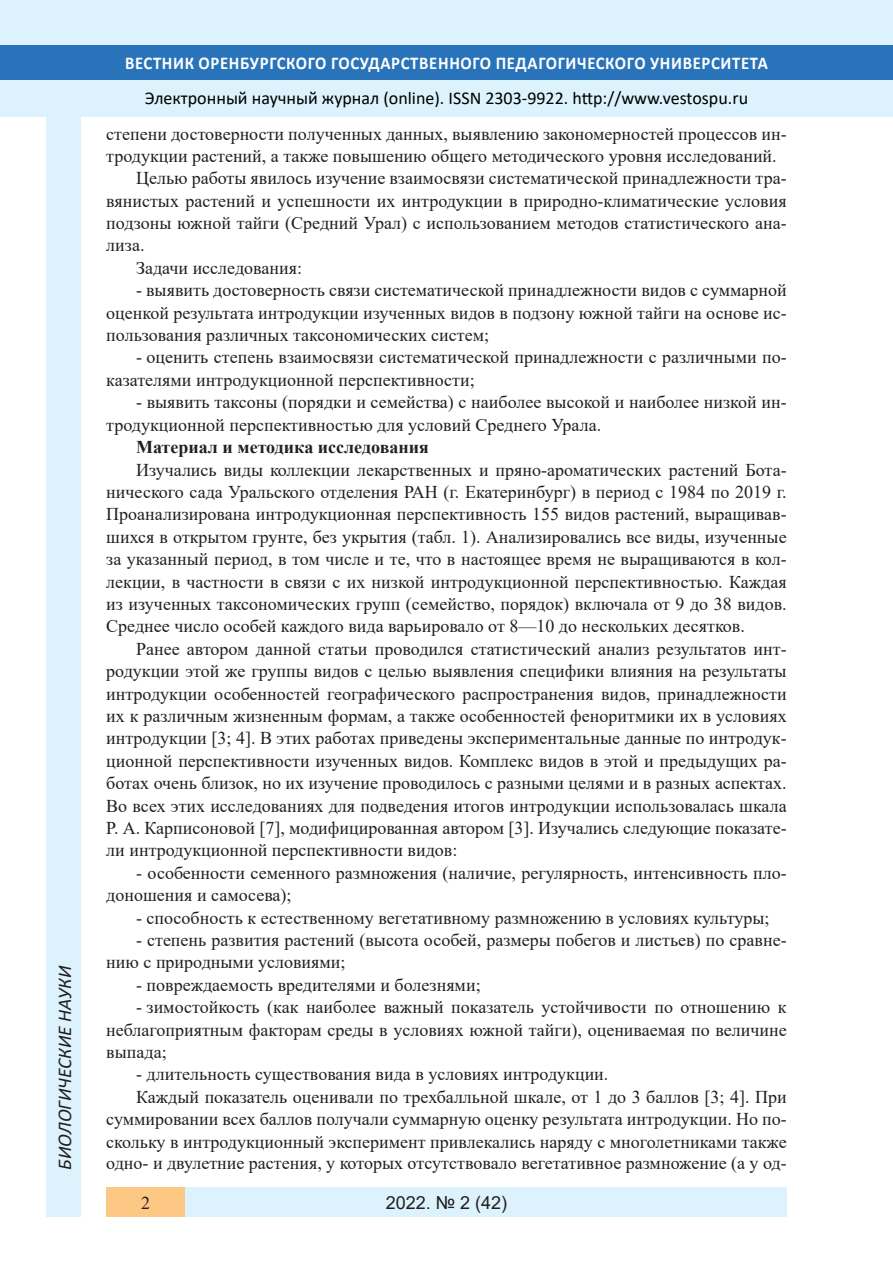
<style>
.page{position:relative;width:893px;height:1263px;background:#fff}
.page>*{position:absolute;margin:0;border:0;box-sizing:border-box;transform-origin:0 0}
.t1{font:italic 19.5px "Calibri";color:#231f20}
.Стиль2{font:18px/22.4px "Times New Roman";color:#231f20;text-align:justify}
.t2{font:18px "Calibri";color:#000}
.t3{font:700 18px "Calibri";letter-spacing:.04em;color:#fff;scale:.93 1}
.Стиль2-2{font:700 18px "Times New Roman";color:#231f20}
.t4{font:18px "Arial";color:#231f20}
</style>
<div class="page">
<div style="left:0;top:0;width:893px;height:116px;background:#dcf2fc"></div>
<div style="left:0;top:45px;width:893px;height:34px;background:#2873ba"></div>
<div style="left:106px;top:1188px;width:681px;height:29px;background:#dcf2fc"></div>
<div style="left:106px;top:1188px;width:79px;height:29px;background:#fdc784"></div>
<div style="left:47px;top:116px;width:34px;height:1101px;background:#dcf2fc"></div>
<p class="t1" style="left:51px;top:1170px;width:206px;rotate:-90deg">БИОЛОГИЧЕСКИЕ НАУКИ</p>
<p class="t3" style="left:125px;top:50px;width:693px">ВЕСТНИК ОРЕНБУРГСКОГО ГОСУДАРСТВЕННОГО ПЕДАГОГИЧЕСКОГО УНИВЕРСИТЕТА</p>
<p class="t2" style="left:145px;top:85px;width:605px">Электронный научный журнал (online). ISSN 2303-9922. http://www.vestospu.ru</p>
<p class="Стиль2" style="left:106px;top:123px;width:682px;line-height:21.8px">степени достоверности полученных данных, выявлению закономерностей процессов ин&shy;тродукции растений, а также повышению общего методического уровня исследований.</p>
<p class="Стиль2" style="left:106px;top:166px;width:682px;text-indent:30px">Целью работы явилось изучение взаимосвязи систематической принадлежности тра&shy;вянистых растений и успешности их интродукции в природно-климатические условия подзоны южной тайги (Средний Урал) с использованием методов статистического ана&shy;лиза.</p>
<p class="Стиль2" style="left:136px;top:256px;width:167px">Задачи исследования:</p>
<p class="Стиль2" style="left:106px;top:278px;width:682px;text-indent:30px">‑ выявить достоверность связи систематической принадлежности видов с суммарной оценкой результата интродукции изученных видов в подзону южной тайги на основе ис&shy;пользования различных таксономических систем;</p>
<p class="Стиль2" style="left:106px;top:346px;width:682px;text-indent:30px">- оценить степень взаимосвязи систематической принадлежности с различными по&shy;казателями интродукционной перспективности;</p>
<p class="Стиль2" style="left:106px;top:390px;width:682px;text-indent:30px">- выявить таксоны (порядки и семейства) с наиболее высокой и наиболее низкой ин&shy;тродукционной перспективностью для условий Среднего Урала.</p>
<p class="Стиль2-2" style="left:136px;top:434px;width:294px">Материал и методика исследования</p>
<p class="Стиль2" style="left:106px;top:458px;width:682px;text-indent:30px">Изучались виды коллекции лекарственных и пряно-ароматических растений Бота&shy;нического сада Уральского отделения РАН (г. Екатеринбург) в период с 1984 по 2019 г.<br>Проанализирована интродукционная перспективность 155 видов растений, выращивав&shy;шихся в открытом грунте, без укрытия (табл. 1). Анализировались все виды, изученные за указанный период, в том числе и те, что в настоящее время не выращиваются в кол&shy;лекции, в частности в связи с их низкой интродукционной перспективностью. Каждая из изученных таксономических групп (семейство, порядок) включала от 9 до 38 видов.<br>Среднее число особей каждого вида варьировало от 8—10 до нескольких десятков.</p>
<p class="Стиль2" style="left:106px;top:637px;width:682px;text-indent:30px">Ранее автором данной статьи проводился статистический анализ результатов инт&shy;родукции этой же группы видов с целью выявления специфики влияния на результаты интродукции особенностей географического распространения видов, принадлежности их к различным жизненным формам, а также особенностей феноритмики их в условиях интродукции [3; 4]. В этих работах приведены экспериментальные данные по интродук&shy;ционной перспективности изученных видов. Комплекс видов в этой и предыдущих ра&shy;ботах очень близок, но их изучение проводилось с разными целями и в разных аспектах.<br>Во всех этих исследованиях для подведения итогов интродукции использовалась шкала Р. А. Карписоновой [7], модифицированная автором [3]. Изучались следующие показате&shy;ли интродукционной перспективности видов:</p>
<p class="Стиль2" style="left:106px;top:861px;width:682px;text-indent:30px">- особенности семенного размножения (наличие, регулярность, интенсивность пло&shy;доношения и самосева);</p>
<p class="Стиль2" style="left:136px;top:906px;width:635px">- способность к естественному вегетативному размножению в условиях культуры;</p>
<p class="Стиль2" style="left:106px;top:928px;width:682px;text-indent:30px">- степень развития растений (высота особей, размеры побегов и листьев) по сравне&shy;нию с природными условиями;</p>
<p class="Стиль2" style="left:136px;top:973px;width:346px">- повреждаемость вредителями и болезнями;</p>
<p class="Стиль2" style="left:106px;top:995px;width:682px;text-indent:30px">- зимостойкость (как наиболее важный показатель устойчивости по отношению к неблагоприятным факторам среды в условиях южной тайги), оцениваемая по величине выпада;</p>
<p class="Стиль2" style="left:136px;top:1063px;width:474px">- длительность существования вида в условиях интродукции.</p>
<p class="Стиль2" style="left:106px;top:1085px;width:682px;text-indent:30px">Каждый показатель оценивали по трехбалльной шкале, от 1 до 3 баллов [3; 4]. При суммировании всех баллов получали суммарную оценку результата интродукции. Но по&shy;скольку в интродукционный эксперимент привлекались наряду с многолетниками также одно- и двулетние растения, у которых отсутствовало вегетативное размножение (а у од-</p>
<p class="Стиль2" style="left:141px;top:1191px;width:10px">2</p>
<p class="t4" style="left:386px;top:1190px;width:123px">2022. № 2 (42)</p>
</div>
